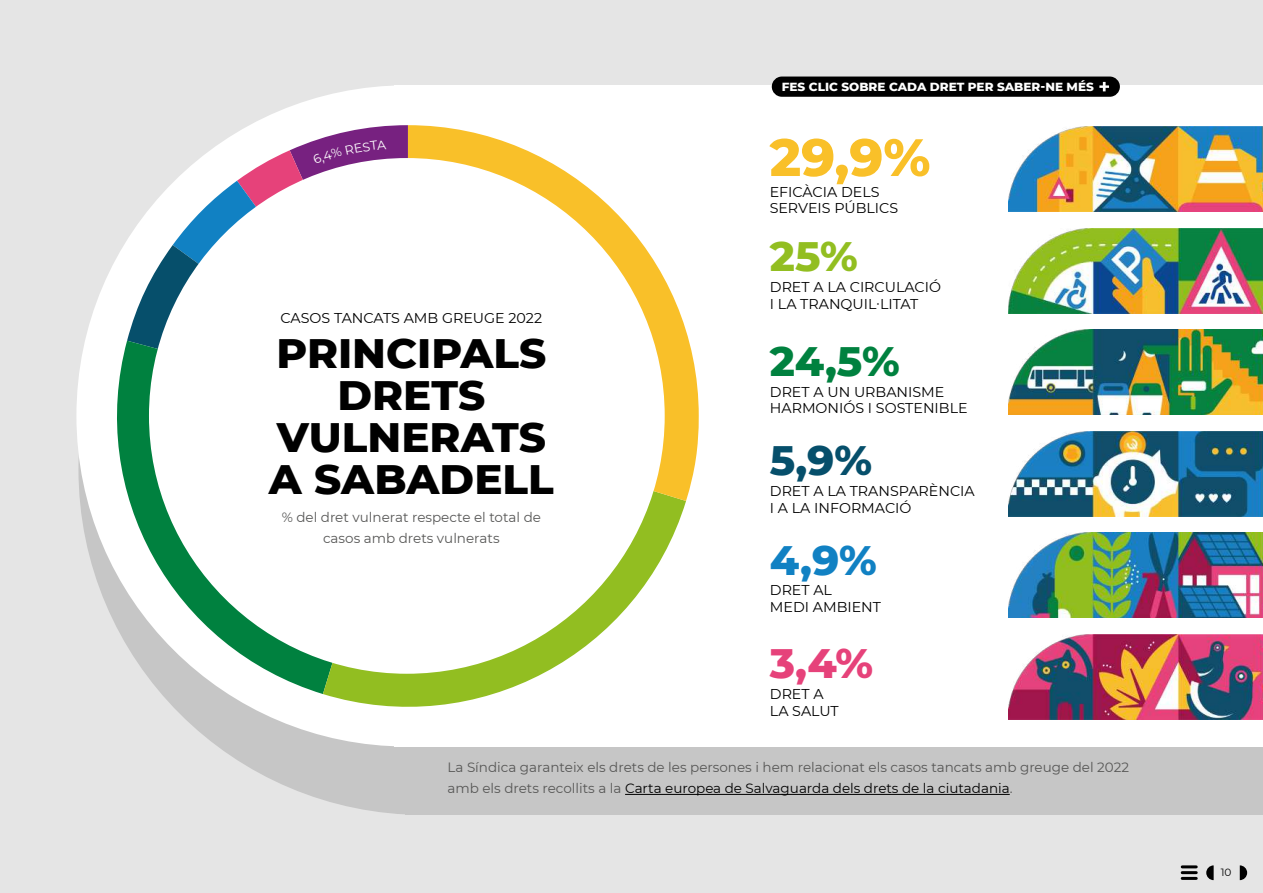
<style>
.page{position:relative;width:1263px;height:893px;background:#e5e5e5}
.page>*{position:absolute;margin:0;border:0;box-sizing:border-box;transform-origin:0 0}
.t1{font:800 52.5px "Montserrat";color:#f9c029}
.t2{font:800 42px/42px "Montserrat";color:#000;text-align:center}
.t3{font:800 42px "Montserrat";color:#00813f}
.t4{font:800 42px "Montserrat";color:#1181c3}
.t5{font:800 42px "Montserrat";color:#064f6b}
.t6{font:800 42px "Montserrat";color:#e6427a}
.t7{font:800 42px "Montserrat";color:#92be21}
.t8{font:14.25px/16.5px "Montserrat";color:#000}
.t9{font:13.5px/21px "Montserrat";color:#575756}
.t10{font:800 12px "Montserrat";color:#fff}
.t11{font:10.5px "Montserrat";color:#000}
.s1{color:#000}
</style>
<div class="page">
<div style="left:78px;top:124px;width:692px;height:691px;background:#c6c6c6;border-radius:50%"></div>
<div style="left:405px;top:124px;width:858px;height:691px;background:#c6c6c6"></div>
<div style="left:76px;top:85px;width:662px;height:661px;background:#fff;border-radius:50%"></div>
<div style="left:395px;top:85px;width:868px;height:661px;background:#fff"></div>
<img style="left:1009px;top:533px;width:254px;height:85px">
<img style="left:1009px;top:635px;width:254px;height:85px">
<svg style="left:237px;top:150px;width:53px;height:31px;fill:#e6427a"></svg>
<svg style="left:173px;top:181px;width:117px;height:64px"></svg>
<svg style="left:127px;top:245px;width:86px;height:96px;fill:#064f6b"></svg>
<svg style="left:86px;top:341px;width:237px;height:353px"></svg>
<svg style="left:323px;top:501px;width:363px;height:240px"></svg>
<svg style="left:408px;top:125px;width:291px;height:376px"></svg>
<div style="left:149px;top:158px;width:516px;height:516px;background:#fff;border-radius:50%"></div>
<hr style="left:625px;top:794px;width:385px;height:1px;background:#000">
<img style="left:1009px;top:228px;width:254px;height:85px">
<img style="left:1009px;top:126px;width:254px;height:85px">
<div style="left:772px;top:77px;width:348px;height:20px;background:#000;border-radius:10px"></div>
<svg style="left:1099px;top:82px;width:10px;height:9px"></svg>
<img style="left:1009px;top:330px;width:254px;height:85px">
<img style="left:1009px;top:431px;width:254px;height:85px">
<svg style="left:1180px;top:865px;width:68px;height:16px"></svg>
<hr style="left:1182px;top:865px;width:14px;height:3px;background:#000">
<hr style="left:1182px;top:871px;width:14px;height:3px;background:#000">
<hr style="left:1182px;top:877px;width:14px;height:3px;background:#000">
<svg style="left:290px;top:125px;width:118px;height:61px"></svg>
<p class="t10" style="left:782px;top:77px;width:313px">FES CLIC SOBRE CADA DRET PER SABER-NE MÉS</p>
<p class="t8" style="left:281px;top:309px;width:263px">CASOS TANCATS AMB GREUGE 2022</p>
<h2 class="t2" style="left:269px;top:330px;width:286px">PRINCIPALS<br>DRETS<br>VULNERATS<br>A SABADELL</h2>
<p class="t9" style="left:282px;top:506px;width:261px;text-align:center">% del dret vulnerat respecte el total de casos amb drets vulnerats</p>
<h1 class="t1" style="left:770px;top:119px;width:162px">29,9%</h1>
<p class="t8" style="left:770px;top:183px;width:130px">EFICÀCIA DELS<br>SERVEIS PÚBLICS</p>
<h2 class="t7" style="left:770px;top:226px;width:89px">25%</h2>
<p class="t8" style="left:770px;top:278px;width:173px">DRET A LA CIRCULACIÓ<br>I LA TRANQUIL·LITAT</p>
<h2 class="t3" style="left:770px;top:330px;width:131px">24,5%</h2>
<p class="t8" style="left:770px;top:383px;width:199px">DRET A UN URBANISME<br>HARMONIÓS I SOSTENIBLE</p>
<h2 class="t5" style="left:770px;top:430px;width:104px">5,9%</h2>
<p class="t8" style="left:770px;top:482px;width:206px">DRET A LA TRANSPARÈNCIA<br>I A LA INFORMACIÓ</p>
<h2 class="t4" style="left:770px;top:529px;width:109px">4,9%</h2>
<p class="t8" style="left:770px;top:582px;width:113px">DRET AL<br>MEDI AMBIENT</p>
<h2 class="t6" style="left:770px;top:633px;width:105px">3,4%</h2>
<p class="t8" style="left:770px;top:685px;width:70px">DRET A<br>LA SALUT</p>
<p class="t9" style="left:447px;top:757px;width:683px">La Síndica garanteix els drets de les persones i hem relacionat els casos tancats amb greuge del 2022 amb els drets recollits a la <span class="s1">Carta europea de Salvaguarda dels drets de la ciutadania</span>.</p>
<p class="t11" style="left:1221px;top:865px;width:12px">10</p>
</div>
